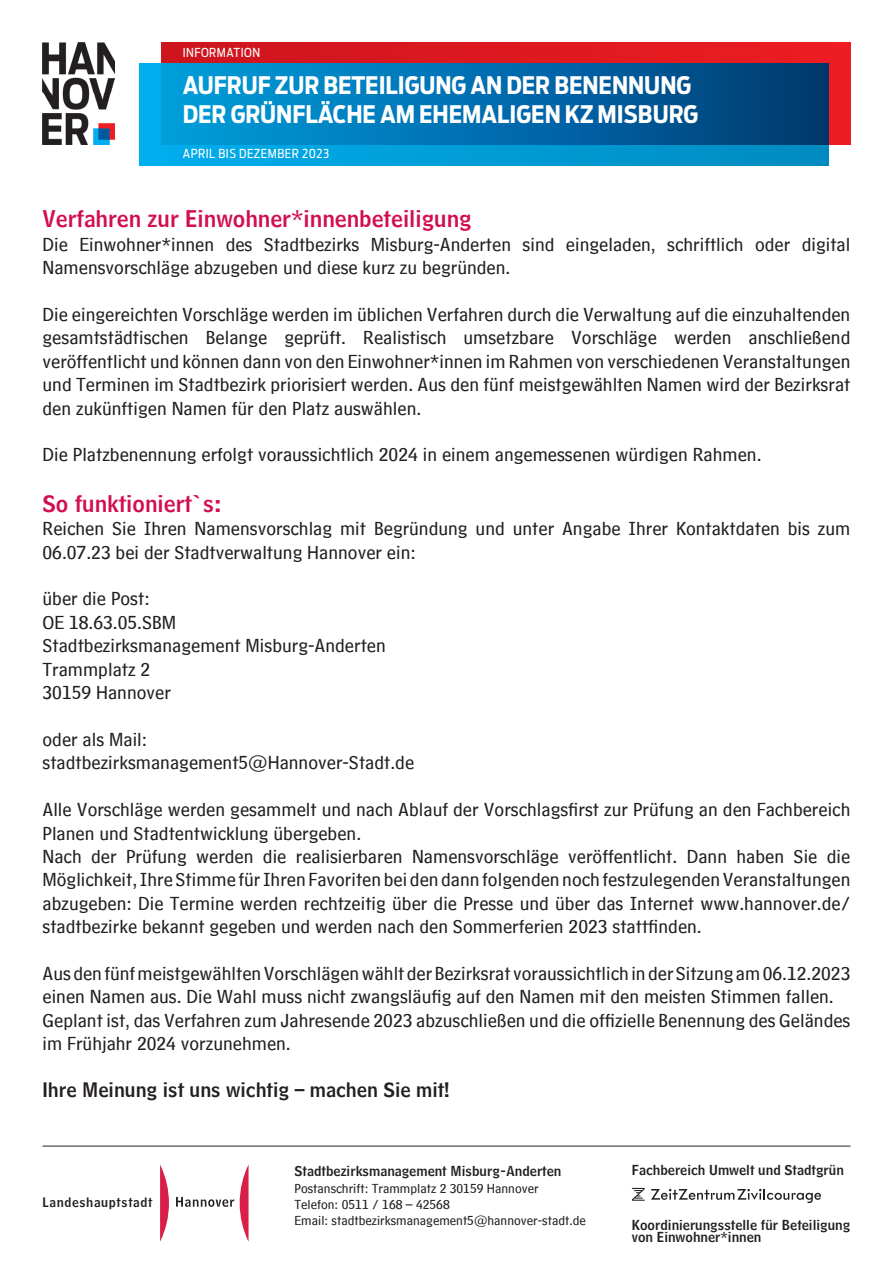
<style>
.page{position:relative;width:893px;height:1263px;background:#fff}
.page>*{position:absolute;margin:0;border:0;box-sizing:border-box;transform-origin:0 0}
.t1{font:700 24px/28.8px "Antenna Cond";color:#fff}
.t2{font:22.5px "HM Headline";color:#d20e4f}
.t3{font:19.5px/23.4px "HM Text";color:#231f20}
.t4{font:19.5px "HM Headline";color:#231f20}
.t5{font:13.5px/12px "HM Headline";color:#231f20}
.t6{font:13.5px/16.2px "HM Text";color:#231f20}
.t7{font:12.75px "HM Headline";letter-spacing:.05em;color:#231f20}
.t8{font:12.3px "Antenna Cond";letter-spacing:.04em;color:#fff}
</style>
<div class="page">
<div style="left:162px;top:43px;width:688px;height:102px;background:linear-gradient(to right,#ce141d,#eb1d23)"></div>
<div style="left:140px;top:63px;width:688px;height:103px;background:linear-gradient(to right,#00aeee,#008bbf)"></div>
<div style="left:162px;top:63px;width:666px;height:82px;background:linear-gradient(to right,#009fe0,#003973)"></div>
<img style="left:43px;top:43px;width:72px;height:102px">
<svg style="left:240px;top:1164px;width:9px;height:78px"></svg>
<svg style="left:160px;top:1164px;width:9px;height:78px"></svg>
<svg style="left:176px;top:1197px;width:58px;height:10px"></svg>
<svg style="left:632px;top:1188px;width:13px;height:13px"></svg>
<svg style="left:651px;top:1189px;width:170px;height:14px"></svg>
<hr style="left:43px;top:1146px;width:807px;height:1px;background:#231f20">
<p class="t8" style="left:183px;top:45px;width:79px">INFORMATION</p>
<p class="t1" style="left:183px;top:71px;width:517px">AUFRUF ZUR BETEILIGUNG AN DER BENENNUNG<br>DER GRÜNFLÄCHE AM EHEMALIGEN KZ MISBURG</p>
<p class="t8" style="left:183px;top:146px;width:148px">APRIL BIS DEZEMBER 2023</p>
<p class="t2" style="left:43px;top:200px;width:431px">Verfahren zur Einwohner*innenbeteiligung</p>
<p class="t3" style="left:43px;top:229px;width:809px">Die Einwohner*innen des Stadtbezirks Misburg-Anderten sind eingeladen, schriftlich oder digital<br>Namensvorschläge abzugeben und diese kurz zu begründen.</p>
<p class="t3" style="left:43px;top:300px;width:809px;text-align:justify">Die eingereichten Vorschläge werden im üblichen Verfahren durch die Verwaltung auf die einzuhaltenden gesamtstädtischen Belange geprüft. Realistisch umsetzbare Vorschläge werden anschließend veröffentlicht und können dann von den Einwohner*innen im Rahmen von verschiedenen Veranstaltungen und Terminen im Stadtbezirk priorisiert werden. Aus den fünf meistgewählten Namen wird der Bezirksrat den zukünftigen Namen für den Platz auswählen.</p>
<p class="t3" style="left:43px;top:440px;width:720px">Die Platzbenennung erfolgt voraussichtlich 2024 in einem angemessenen würdigen Rahmen.</p>
<p class="t2" style="left:43px;top:484px;width:181px">So funktioniert`s:</p>
<p class="t3" style="left:43px;top:514px;width:809px">Reichen Sie Ihren Namensvorschlag mit Begründung und unter Angabe Ihrer Kontaktdaten bis zum<br>06.07.23 bei der Stadtverwaltung Hannover ein:</p>
<p class="t3" style="left:43px;top:584px;width:345px">über die Post:<br>OE 18.63.05.SBM<br>Stadtbezirksmanagement Misburg-Anderten<br>Trammplatz 2<br>30159 Hannover</p>
<p class="t3" style="left:43px;top:724px;width:373px">oder als Mail: stadtbezirksmanagement5@Hannover-Stadt.de</p>
<p class="t3" style="left:43px;top:795px;width:809px">Alle Vorschläge werden gesammelt und nach Ablauf der Vorschlagsfirst zur Prüfung an den Fachbereich Planen und Stadtentwicklung übergeben.<br>Nach der Prüfung werden die realisierbaren Namensvorschläge veröffentlicht. Dann haben Sie die Möglichkeit, Ihre Stimme für Ihren Favoriten bei den dann folgenden noch festzulegenden Veranstaltungen abzugeben: Die Termine werden rechtzeitig über die Presse und über das Internet www.hannover.de/ stadtbezirke bekannt gegeben und werden nach den Sommerferien 2023 stattfinden.</p>
<p class="t3" style="left:43px;top:958px;width:809px">Aus den fünf meistgewählten Vorschlägen wählt der Bezirksrat voraussichtlich in der Sitzung am 06.12.2023 einen Namen aus. Die Wahl muss nicht zwangsläufig auf den Namen mit den meisten Stimmen fallen.<br>Geplant ist, das Verfahren zum Jahresende 2023 abzuschließen und die offizielle Benennung des Geländes im Frühjahr 2024 vorzunehmen.</p>
<p class="t4" style="left:43px;top:1073px;width:409px">Ihre Meinung ist uns wichtig – machen Sie mit!</p>
<p class="t7" style="left:43px;top:1191px;width:111px">Landeshauptstadt</p>
<p class="t5" style="left:295px;top:1163px;width:268px">Stadtbezirksmanagement Misburg-Anderten</p>
<p class="t6" style="left:295px;top:1178px;width:293px">Postanschrift: Trammplatz 2 30159 Hannover<br>Telefon: 0511 / 168 – 42568<br>Email: stadtbezirksmanagement5@hannover-stadt.de</p>
<p class="t5" style="left:632px;top:1162px;width:213px">Fachbereich Umwelt und Stadtgrün</p>
<p class="t5" style="left:632px;top:1217px;width:220px">Koordinierungsstelle für Beteiligung von Einwohner*innen</p>
</div>
